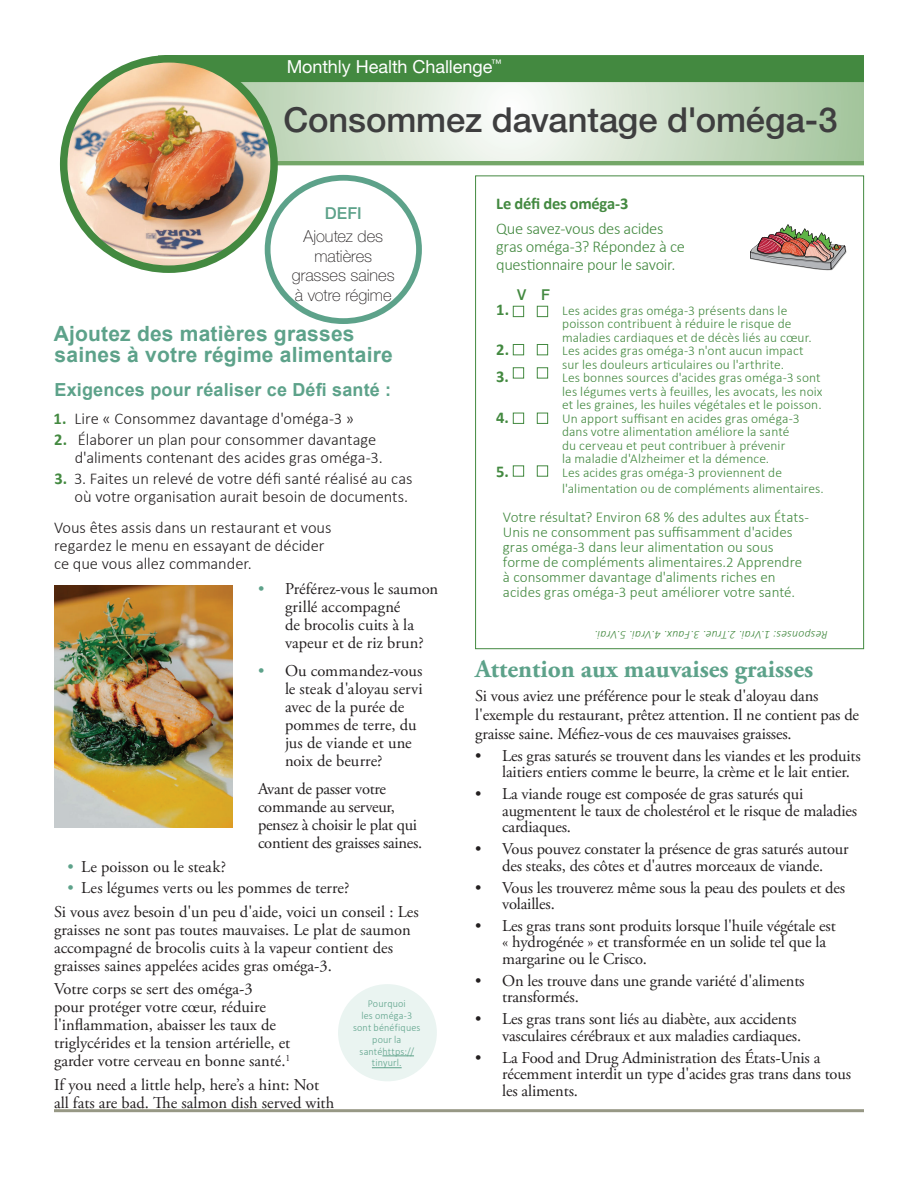
<style>
.page{position:relative;width:918px;height:1188px;background:#fff}
.page>*{position:absolute;margin:0;border:0;box-sizing:border-box;transform-origin:0 0}
.t1{font:500 34.5px "Helvetica Neue LT Std";letter-spacing:-.005em;color:#3e3e3f}
.t2{font:700 25.5px "Adobe Garamond Pro";color:#5da28a}
.t3{font:700 21px/21px "Arial";letter-spacing:.01em;color:#5da28a}
.t4{font:700 18px "Arial";letter-spacing:.01em;color:#5da28a}
.t5{font:18px "Helvetica Neue LT Std";letter-spacing:-.005em;color:#fff}
.t6{font:16.5px/18px "Adobe Garamond Pro";letter-spacing:-.01em;color:#231f20}
.t7{font:300 16.5px/18px "Calibri";letter-spacing:-.005em;color:#231f20}
.t8{font:300 16.5px/18px "Calibri";letter-spacing:-.02em;color:#438940}
.t9{font:100 16.5px/19.5px "Helvetica Neue LT Std";color:#231f20;text-align:center}
.t10{font:700 16.5px "Calibri";letter-spacing:-.015em;color:#438940}
.t11{font:500 16.5px "Helvetica Neue LT Std";color:#5da28a}
.t12{font:300 15px/15px "Calibri";color:#438940}
.t13{font:500 15px "Helvetica Neue LT Std";color:#438940}
.t14{font:300 13.5px/13.5px "Calibri";letter-spacing:.005em;color:#438940}
.t15{font:italic 300 12px "Calibri";letter-spacing:.015em;color:#438940}
.t16{font:300 10.5px/11.9px "Calibri";letter-spacing:.015em;color:#5da28a;text-align:center;scale:.96 1}
.s1{font-weight:700;color:#438940}
.s2{color:#5da28a}
</style>
<div class="page">
<svg style="left:278px;top:160px;width:586px;height:5px;fill:#74a768"></svg>
<svg style="left:235px;top:82px;width:629px;height:78px"></svg>
<div style="left:164px;top:55px;width:700px;height:27px;background:#438940"></div>
<div style="left:265px;top:175px;width:157px;height:149px;border:6px solid #5da28a;border-radius:50%"></div>
<img style="left:750px;top:224px;width:96px;height:46px">
<div style="left:338px;top:984px;width:99px;height:97px;background:#eaf4f1;border-radius:50%"></div>
<hr style="left:382px;top:1056px;width:32px;height:1px;background:#5da28a">
<hr style="left:372px;top:1067px;width:30px;height:1px;background:#5da28a">
<img style="left:64px;top:59px;width:210px;height:210px;border-radius:105px">
<div style="left:60px;top:55px;width:218px;height:218px;border:8px solid #438940;border-radius:50%"></div>
<img style="left:54px;top:585px;width:178px;height:242px">
<hr style="left:54px;top:1109px;width:810px;height:3px;background:#979885">
<p class="t5" style="left:287px;top:56px;width:216px">Monthly Health Challenge<sup>™</sup></p>
<h1 class="t1" style="left:284px;top:99px;width:556px">Consommez davantage d'oméga-3</h1>
<p class="t11" style="left:325px;top:203px;width:38px">DEFI</p>
<p class="t9" style="left:292px;top:227px;width:104px">Ajoutez des matières grasses saines à votre régime</p>
<p class="t3" style="left:54px;top:324px;width:341px">Ajoutez des matières grasses saines à votre régime alimentaire</p>
<p class="t4" style="left:55px;top:377px;width:338px">Exigences pour réaliser ce Défi santé :</p>
<p class="t7" style="left:54px;top:409px;width:302px"><span class="s1">1.</span> Lire « Consommez davantage d'oméga-3 »</p>
<p class="t7" style="left:75px;top:430px;width:310px;text-indent:-20px"><span class="s1">2.</span> Élaborer un plan pour consommer davantage d'aliments contenant des acides gras oméga-3.</p>
<p class="t7" style="left:54px;top:469px;width:359px;text-align:right"><span class="s1">3.</span> 3. Faites un relevé de votre défi santé réalisé au cas où votre organisation aurait besoin de documents.</p>
<p class="t7" style="left:54px;top:518px;width:279px">Vous êtes assis dans un restaurant et vous regardez le menu en essayant de décider ce que vous allez commander.</p>
<p class="t6" style="left:285px;top:580px;width:155px;text-indent:-27px"><span class="s2">•</span> Préférez-vous le saumon grillé accompagné<br>de brocolis cuits à la vapeur et de riz brun?</p>
<p class="t6" style="left:285px;top:662px;width:139px;text-indent:-27px"><span class="s2">•</span> Ou commandez-vous le steak d'aloyau servi avec de la purée de pommes de terre, du jus de viande et une noix de beurre?</p>
<p class="t6" style="left:258px;top:780px;width:166px">Avant de passer votre commande au serveur, pensez à choisir le plat qui contient des graisses saines.</p>
<p class="t6" style="left:68px;top:859px;width:160px"><span class="s2">•</span> Le poisson ou le steak?</p>
<p class="t6" style="left:54px;top:877px;width:366px;line-height:23.4px;text-indent:13px"><span class="s2">•</span> Les légumes verts ou les pommes de terre?<br>Si vous avez besoin d'un peu d'aide, voici un conseil : Les</p>
<p class="t6" style="left:54px;top:921px;width:358px">graisses ne sont pas toutes mauvaises. Le plat de saumon accompagné de brocolis cuits à la vapeur contient des graisses saines appelées acides gras oméga-3.</p>
<p class="t6" style="left:54px;top:981px;width:238px">Votre corps se sert des oméga-3<br>pour protéger votre cœur, réduire l'inflammation, abaisser les taux de triglycérides et la tension artérielle, et garder votre cerveau en bonne santé.<sup>1</sup></p>
<p class="t6" style="left:54px;top:1076px;width:282px">If you need a little help, here’s a hint: Not all fats are bad. The salmon dish served with</p>
<p class="t16" style="left:353px;top:997px;width:72px">Pourquoi<br>les oméga-3 sont bénéfiques pour la santéhttps:// tinyurl.</p>
<p class="t10" style="left:496px;top:192px;width:134px">Le défi des oméga-3</p>
<p class="t8" style="left:496px;top:219px;width:190px">Que savez-vous des acides gras oméga-3? Répondez à ce questionnaire pour le savoir.</p>
<p class="t13" style="left:517px;top:285px;width:34px">V F</p>
<p class="t10" style="left:496px;top:297px;width:14px">1.</p>
<p class="t14" style="left:562px;top:303px;width:251px">Les acides gras oméga-3 présents dans le poisson contribuent à réduire le risque de maladies cardiaques et de décès liés au cœur.</p>
<p class="t10" style="left:496px;top:338px;width:53px">2. ■ ■</p>
<p class="t14" style="left:562px;top:344px;width:243px">Les acides gras oméga-3 n'ont aucun impact sur les douleurs articulaires ou l'arthrite.</p>
<p class="t10" style="left:496px;top:365px;width:14px">3.</p>
<p class="t14" style="left:562px;top:371px;width:262px">Les bonnes sources d'acides gras oméga-3 sont les légumes verts à feuilles, les avocats, les noix et les graines, les huiles végétales et le poisson.</p>
<p class="t10" style="left:496px;top:405px;width:53px">4. ■ ■</p>
<p class="t14" style="left:562px;top:411px;width:239px">Un apport suffisant en acides gras oméga-3 dans votre alimentation améliore la santé du cerveau et peut contribuer à prévenir<br>la maladie d'Alzheimer et la démence.</p>
<p class="t10" style="left:496px;top:459px;width:53px">5. ■ ■</p>
<p class="t14" style="left:562px;top:464px;width:263px;line-height:16.5px">Les acides gras oméga-3 proviennent de l'alimentation ou de compléments alimentaires.</p>
<p class="t12" style="left:503px;top:509px;width:308px">Votre résultat? Environ 68 % des adultes aux États-Unis ne consomment pas suffisamment d'acides gras oméga-3 dans leur alimentation ou sous forme de compléments alimentaires.2 Apprendre à consommer davantage d'aliments riches en acides gras oméga-3 peut améliorer votre santé.</p>
<p class="t15" style="left:828px;top:642px;width:235px;rotate:-180deg">Responses: 1.Vrai. 2.True. 3.Faux. 4.Vrai. 5.Vrai.</p>
<h2 class="t2" style="left:475px;top:654px;width:340px">Attention aux mauvaises graisses</h2>
<p class="t6" style="left:475px;top:687px;width:385px;line-height:18.9px">Si vous aviez une préférence pour le steak d'aloyau dans l'exemple du restaurant, prêtez attention. Il ne contient pas de graisse saine. Méfiez-vous de ces mauvaises graisses.</p>
<p class="t6" style="left:502px;top:748px;width:360px;line-height:16.5px;text-indent:-27px">• Les gras saturés se trouvent dans les viandes et les produits laitiers entiers comme le beurre, la crème et le lait entier.</p>
<p class="t6" style="left:502px;top:786px;width:356px;line-height:16.5px;text-indent:-27px">• La viande rouge est composée de gras saturés qui augmentent le taux de cholestérol et le risque de maladies cardiaques.</p>
<p class="t6" style="left:475px;top:841px;width:375px;line-height:16.5px;text-align:center">• Vous pouvez constater la présence de gras saturés autour des steaks, des côtes et d'autres morceaux de viande.</p>
<p class="t6" style="left:502px;top:880px;width:345px;line-height:16.5px;text-indent:-27px">• Vous les trouverez même sous la peau des poulets et des volailles.</p>
<p class="t6" style="left:502px;top:918px;width:335px;line-height:16.5px;text-indent:-27px">• Les gras trans sont produits lorsque l'huile végétale est « hydrogénée » et transformée en un solide tel que la margarine ou le Crisco.</p>
<p class="t6" style="left:502px;top:973px;width:304px;line-height:16.5px;text-indent:-27px">• On les trouve dans une grande variété d'aliments transformés.</p>
<p class="t6" style="left:475px;top:1011px;width:328px;line-height:16.5px;text-align:right">• Les gras trans sont liés au diabète, aux accidents vasculaires cérébraux et aux maladies cardiaques.</p>
<p class="t6" style="left:502px;top:1050px;width:350px;line-height:16.5px;text-indent:-27px">• La Food and Drug Administration des États-Unis a récemment interdit un type d'acides gras trans dans tous les aliments.</p>
</div>
